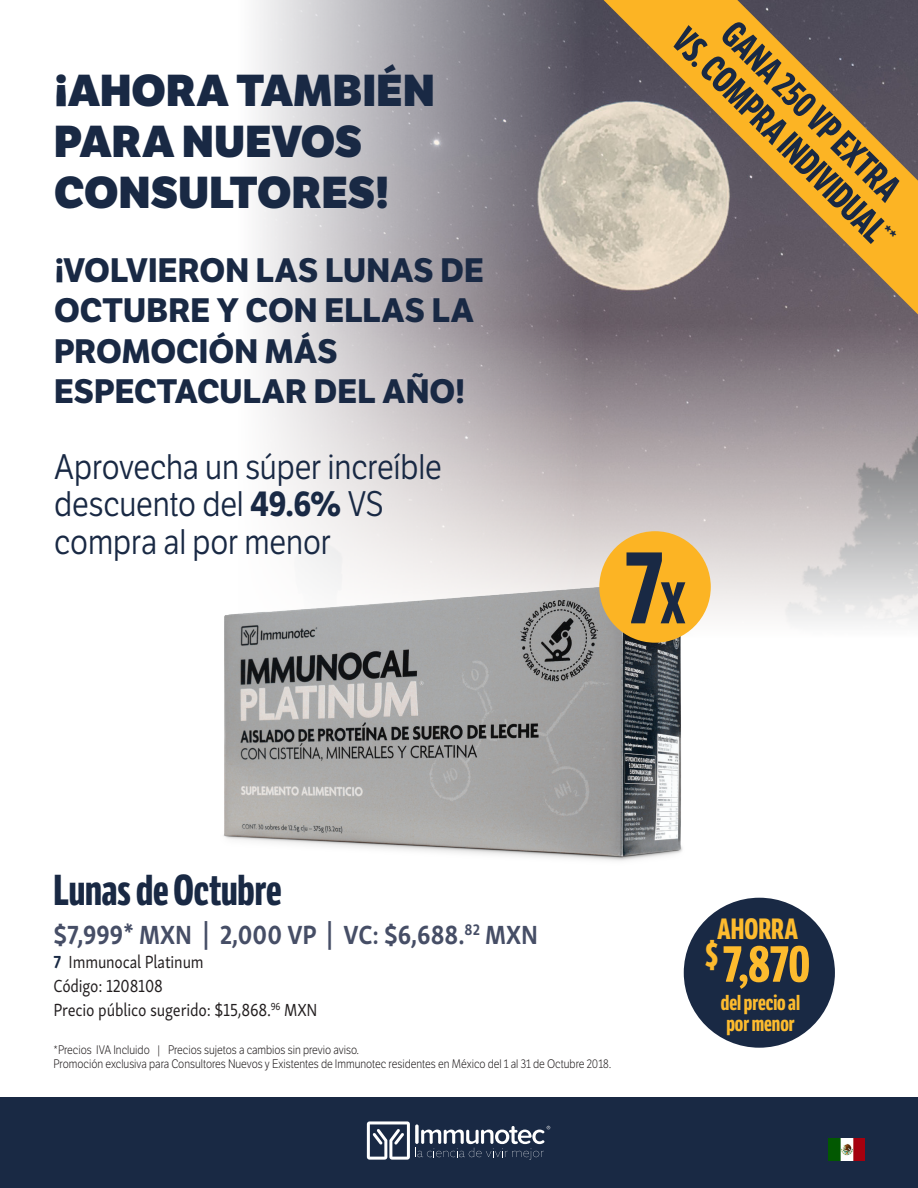
<style>
.page{position:relative;width:918px;height:1188px;background:#fff}
.page>*{position:absolute;margin:0;border:0;box-sizing:border-box;transform-origin:0 0}
.t1{font:700 102px "LFT Etica Compressed";color:#192944}
.t2{font:700 51px "LFT Etica Compressed";color:#fdbb2e}
.t3{font:800 43.5px "LFT Etica";letter-spacing:.005em;color:#192944}
.t4{font:700 42px "LFT Etica Compressed";letter-spacing:-.005em;color:#192944}
.t5{font:700 36px "LFT Etica Compressed";color:#192944}
.t6{font:34.5px/37.5px "LFT Etica";letter-spacing:-.005em;color:#192944;scale:.9 1}
.t7{font:700 33px/40.5px "LFT Etica";letter-spacing:.005em;color:#192944}
.t8{font:700 28.5px "LFT Etica Compressed";color:#fdbb2e}
.t9{font:700 27px "Skolar Sans";color:#464e66;scale:.9 1}
.t10{font:700 21px/21px "LFT Etica Compressed";color:#fdbb2e}
.t11{font:18px "Skolar Sans";letter-spacing:-.01em;color:#231f20;scale:.9 1}
.t12{font:18px "Skolar Sans";letter-spacing:-.01em;color:#231f20;scale:.89 1}
.t13{font:300 12px "LFT Etica";color:#231f20;scale:.9 1}
.s1{font-weight:700}
.s2{font-size:57px}
.s3{font-weight:700;color:#192944}
</style>
<div class="page">
<svg style="left:584px;top:324px;width:334px;height:301px"></svg>
<svg style="left:256px;top:0;width:328px;height:503px"></svg>
<div style="left:684px;top:898px;width:151px;height:150px;background:#192944;border-radius:50%"></div>
<div style="left:0;top:1097px;width:918px;height:91px;background:#192944"></div>
<svg style="left:367px;top:1121px;width:183px;height:39px"></svg>
<img style="left:829px;top:1138px;width:36px;height:23px">
<img style="left:223px;top:503px;width:524px;height:402px">
<div style="left:599px;top:531px;width:112px;height:112px;background:#fcb424;border-radius:50%"></div>
<svg style="left:604px;top:0;width:314px;height:314px"></svg>
<svg style="left:884px;top:224px;width:13px;height:13px"></svg>
<p class="t3" style="left:54px;top:63px;width:382px">¡AHORA TAMBIÉN</p>
<p class="t3" style="left:54px;top:114px;width:310px">PARA NUEVOS</p>
<p class="t3" style="left:54px;top:165px;width:337px">CONSULTORES!</p>
<p class="t7" style="left:54px;top:250px;width:431px">¡VOLVIERON LAS LUNAS DE<br>OCTUBRE Y CON ELLAS LA<br>PROMOCIÓN MÁS</p>
<p class="t7" style="left:54px;top:372px;width:413px">ESPECTACULAR DEL AÑO!</p>
<p class="t6" style="left:54px;top:449px;width:432px">Aprovecha un súper increíble descuento del <span class="s1">49.6%</span> VS</p>
<p class="t6" style="left:54px;top:524px;width:309px">compra al por menor</p>
<p class="t5" style="left:743px;top:13px;width:237px;rotate:45deg">GANA 250 VP EXTRA</p>
<p class="t5" style="left:694px;top:19px;width:286px;rotate:45deg">VS. COMPRA INDIVIDUAL</p>
<p class="t1" style="left:624px;top:527px;width:63px">7<span class="s2">X</span></p>
<p class="t4" style="left:54px;top:865px;width:229px">Lunas de Octubre</p>
<p class="t9" style="left:54px;top:913px;width:540px">$7,999* MXN | 2,000 VP | VC: $6,688.<sup>82</sup> MXN</p>
<p class="t12" style="left:54px;top:948px;width:170px"><span class="s3">7</span> Immunocal Platinum</p>
<p class="t12" style="left:54px;top:972px;width:124px">Código: 1208108</p>
<p class="t11" style="left:54px;top:996px;width:295px">Precio público sugerido: $15,868.<sup>96</sup> MXN</p>
<p class="t13" style="left:54px;top:1043px;width:341px">*Precios IVA Incluido | Precios sujetos a cambios sin previo aviso.</p>
<p class="t13" style="left:54px;top:1057px;width:621px">Promoción exclusiva para Consultores Nuevos y Existentes de Immunotec residentes en México del 1 al 31 de Octubre 2018.</p>
<p class="t8" style="left:717px;top:912px;width:83px">AHORRA</p>
<p class="t2" style="left:705px;top:933px;width:107px"><sup>$</sup> 7,870</p>
<p class="t10" style="left:721px;top:992px;width:81px">del precio al por menor</p>
</div>
